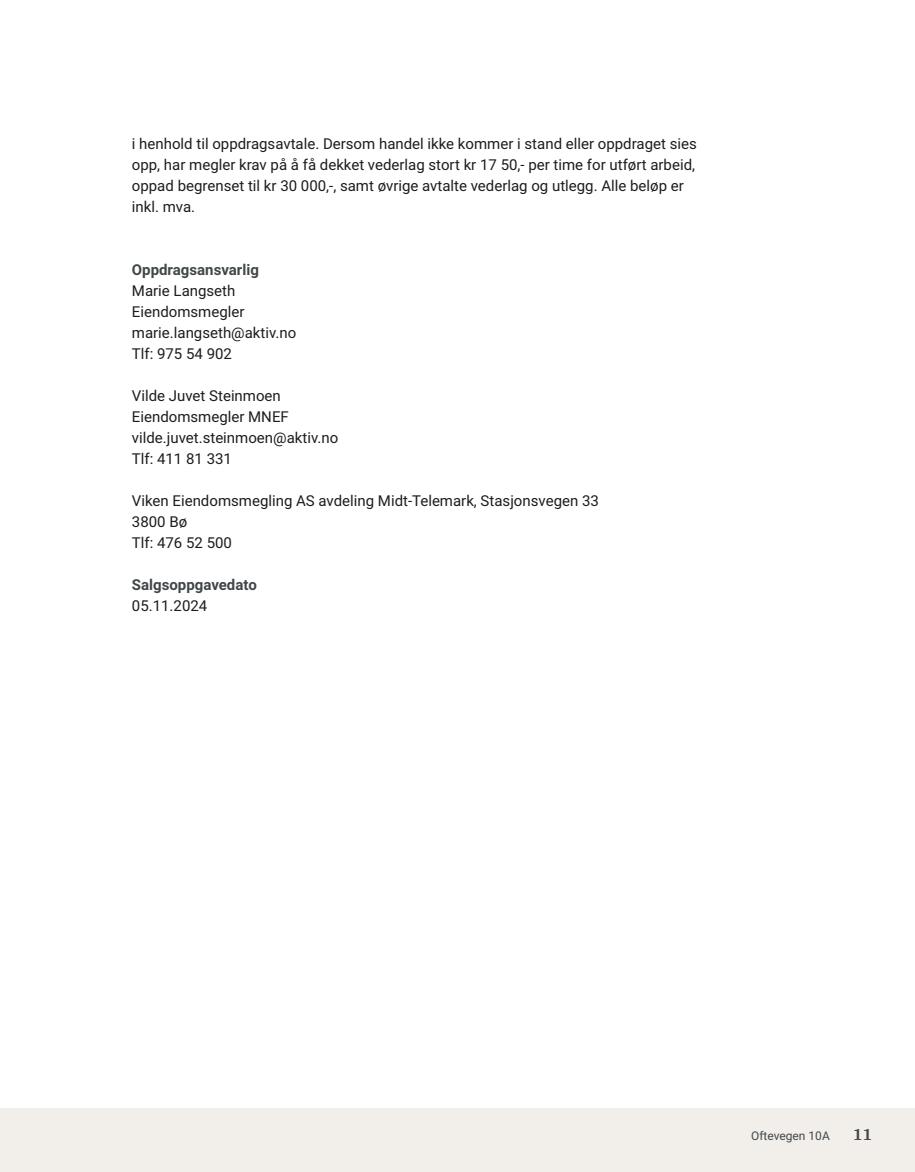
<style>
.page{position:relative;width:915px;height:1172px;background:#fff}
.page>*{position:absolute;margin:0;border:0;box-sizing:border-box;transform-origin:0 0}
.t1{font:700 18px "Arya";color:#414749}
.t2{font:15px/21px "Roboto Vitec";color:#1d1d1b}
.t3{font:700 15px "Roboto Vitec";color:#414749}
.t4{font:12px "Roboto Vitec";color:#414749}
</style>
<div class="page">
<div style="left:0;top:1108px;width:914px;height:64px;background:#f2eeea"></div>
<p class="t2" style="left:132px;top:132px;width:566px">i henhold til oppdragsavtale. Dersom handel ikke kommer i stand eller oppdraget sies opp, har megler krav på å få dekket vederlag stort kr 17 50,‑ per time for utført arbeid, oppad begrenset til kr 30 000,‑, samt øvrige avtalte vederlag og utlegg. Alle beløp er inkl. mva.</p>
<p class="t3" style="left:132px;top:259px;width:128px">Oppdragsansvarlig</p>
<p class="t2" style="left:132px;top:279px;width:166px">Marie Langseth<br>Eiendomsmegler marie.langseth@aktiv.no<br>Tlf: 975 54 902</p>
<p class="t2" style="left:132px;top:384px;width:208px">Vilde Juvet Steinmoen<br>Eiendomsmegler MNEF vilde.juvet.steinmoen@aktiv.no<br>Tlf: 411 81 331</p>
<p class="t2" style="left:132px;top:489px;width:468px">Viken Eiendomsmegling AS avdeling Midt‑Telemark, Stasjonsvegen 33<br>3800 Bø<br>Tlf: 476 52 500</p>
<p class="t3" style="left:132px;top:574px;width:126px">Salgsoppgavedato</p>
<p class="t2" style="left:132px;top:594px;width:77px">05.11.2024</p>
<p class="t4" style="left:750px;top:1127px;width:80px">Oftevegen 10A</p>
<p class="t1" style="left:852px;top:1123px;width:21px">11</p>
</div>
